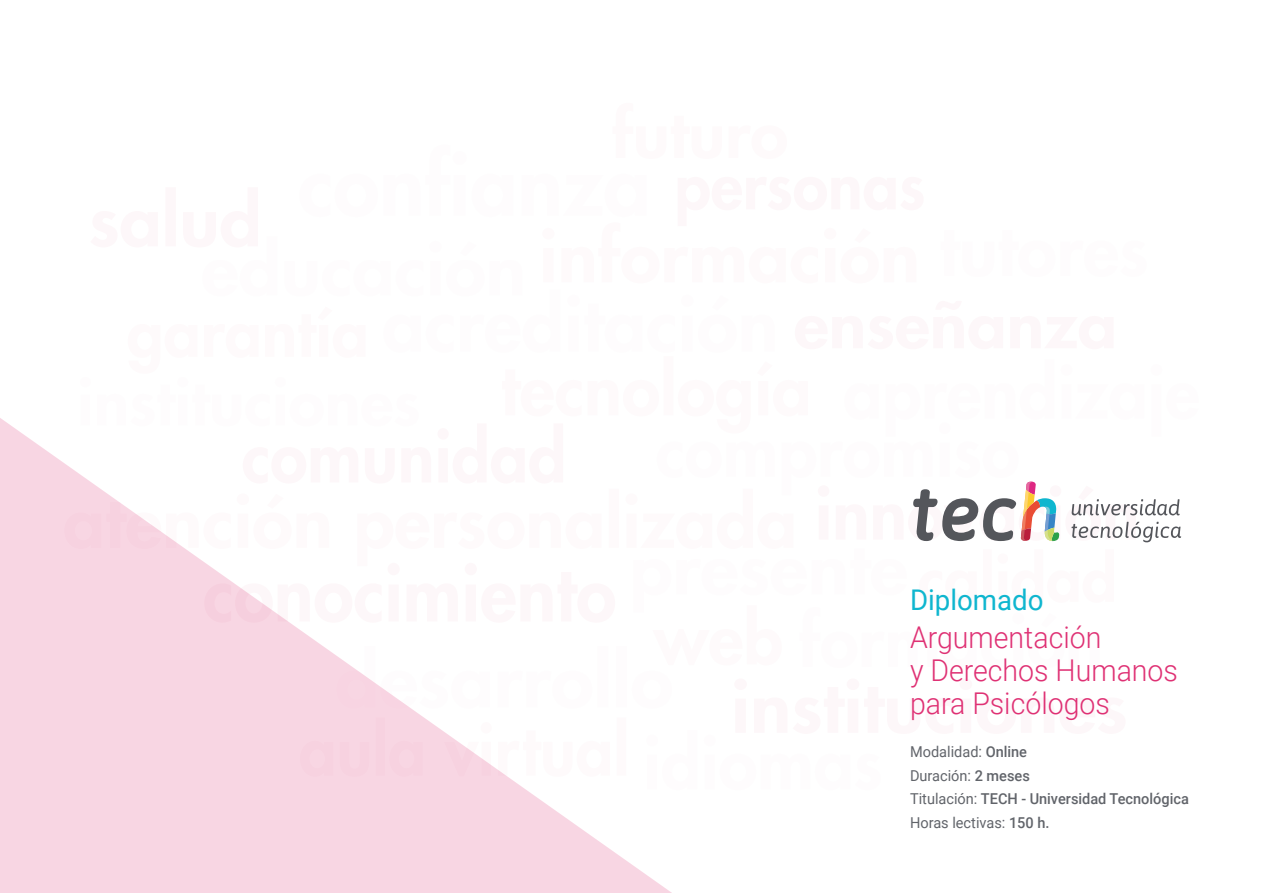
<style>
.page{position:relative;width:1263px;height:893px;background:#fff}
.page>*{position:absolute;margin:0;border:0;box-sizing:border-box;transform-origin:0 0}
.t1{font:300 30px/33px "Roboto";color:#df3174;scale:.95 1}
.t2{font:28.5px "Roboto";color:#0fb6cf}
.t3{font:15px/23.7px "Roboto";color:#61646a}
.s1{font-weight:500}
</style>
<div class="page">
<svg style="left:0;top:418px;width:672px;height:475px;background:#f8d9e5"></svg>
<svg style="left:64px;top:418px;width:1118px;height:372px"></svg>
<h2 class="t2" style="left:910px;top:580px;width:135px">Diplomado</h2>
<h1 class="t1" style="left:910px;top:619px;width:284px">Argumentación<br>y Derechos Humanos para Psicólogos</h1>
<p class="t3" style="left:910px;top:739px;width:280px">Modalidad: <span class="s1">Online<br></span>Duración: <span class="s1">2 meses<br></span>Titulación: <span class="s1">TECH - Universidad Tecnológica<br></span>Horas lectivas: <span class="s1">150 h.</span></p>
</div>
